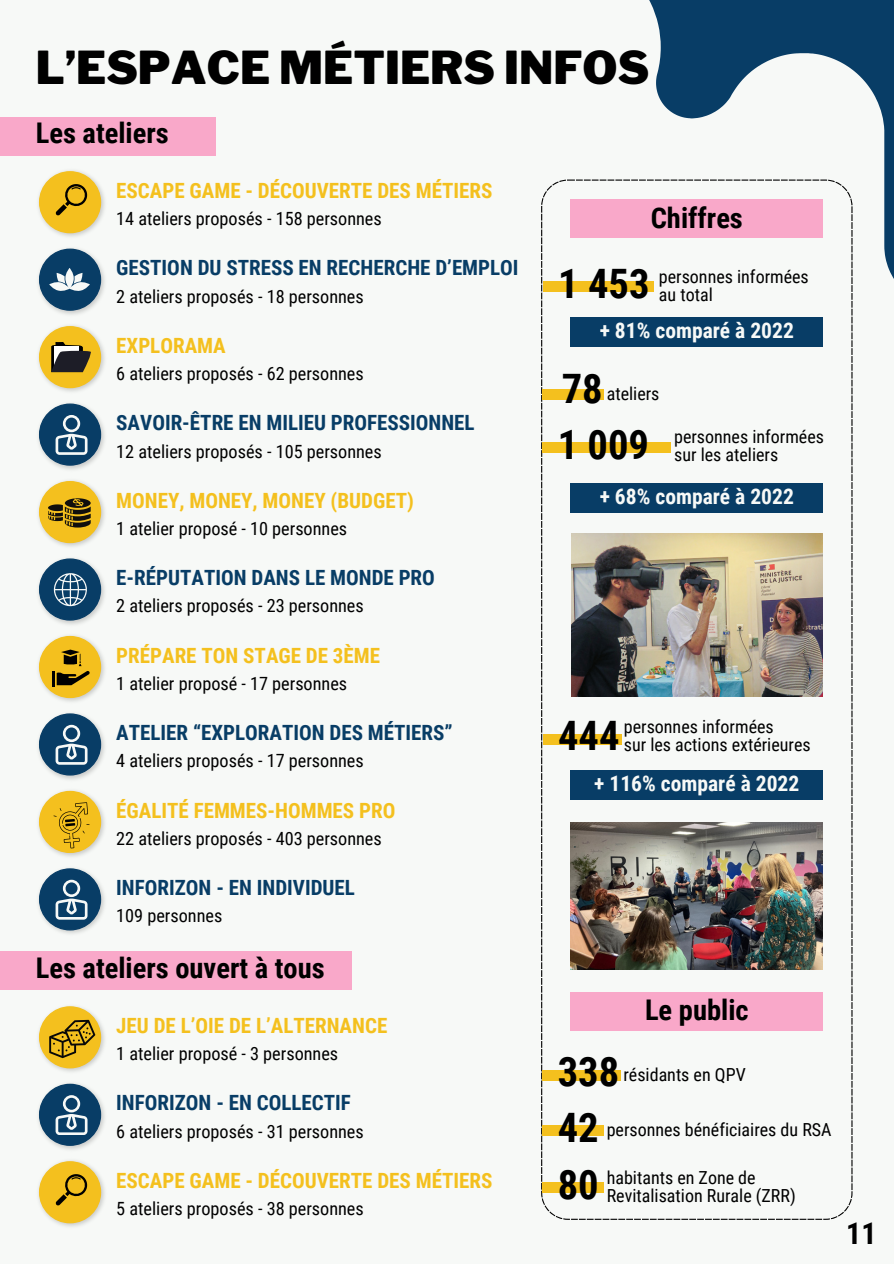
<style>
.page{position:relative;width:894px;height:1264px;background:#fff}
.page>*{position:absolute;margin:0;border:0;box-sizing:border-box;transform-origin:0 0}
.t1{font:900 45px "Libre Franklin";color:#000}
.t2{font:700 40.5px "Roboto Condensed";color:#000}
.t3{font:700 30px "Roboto Condensed";color:#000}
.t4{font:700 28.5px "Roboto Condensed";color:#000}
.t5{font:700 21.45px "Roboto Condensed";color:#f7f9f7}
.t6{font:700 21px "Roboto Condensed";color:#083d66}
.t7{font:700 21px "Roboto Condensed";color:#f4c01e}
.t8{font:18.15px "Roboto Condensed";color:#000}
.t9{font:18px/18px "Roboto Condensed";color:#000}
</style>
<div class="page">
<div style="left:0;top:0;width:893px;height:1263px;background:#f7f9f7"></div>
<div style="left:0;top:117px;width:216px;height:39px;background:#f9a8c9"></div>
<svg style="left:541px;top:179px;width:311px;height:1040px"></svg>
<div style="left:570px;top:199px;width:252px;height:39px;background:#f9a8c9"></div>
<div style="left:570px;top:992px;width:252px;height:38px;background:#f9a8c9"></div>
<div style="left:542px;top:1069px;width:79px;height:11px;background:#f4c01e"></div>
<div style="left:542px;top:1125px;width:61px;height:10px;background:#f4c01e"></div>
<div style="left:542px;top:1182px;width:61px;height:10px;background:#f4c01e"></div>
<div style="left:0;top:950px;width:352px;height:39px;background:#f9a8c9"></div>
<img style="left:38px;top:170px;width:67px;height:67px">
<img style="left:38px;top:1160px;width:67px;height:67px">
<img style="left:38px;top:480px;width:67px;height:67px">
<img style="left:38px;top:325px;width:67px;height:67px">
<img style="left:38px;top:635px;width:67px;height:67px">
<img style="left:38px;top:809px;width:67px;height:48px">
<img style="left:38px;top:1025px;width:67px;height:47px">
<img style="left:38px;top:267px;width:67px;height:48px">
<img style="left:38px;top:577px;width:67px;height:48px">
<img style="left:38px;top:422px;width:67px;height:48px">
<img style="left:38px;top:732px;width:67px;height:48px">
<img style="left:38px;top:887px;width:67px;height:47px">
<img style="left:38px;top:1102px;width:67px;height:48px">
<svg style="left:39px;top:171px;width:62px;height:62px"></svg>
<svg style="left:39px;top:1161px;width:62px;height:62px"></svg>
<svg style="left:39px;top:248px;width:62px;height:63px"></svg>
<svg style="left:39px;top:403px;width:62px;height:62px"></svg>
<svg style="left:39px;top:713px;width:62px;height:62px"></svg>
<svg style="left:39px;top:868px;width:62px;height:62px"></svg>
<svg style="left:39px;top:1083px;width:62px;height:62px"></svg>
<svg style="left:39px;top:326px;width:62px;height:62px"></svg>
<svg style="left:39px;top:481px;width:62px;height:62px"></svg>
<svg style="left:39px;top:558px;width:62px;height:62px"></svg>
<svg style="left:39px;top:636px;width:62px;height:62px"></svg>
<svg style="left:39px;top:790px;width:62px;height:63px"></svg>
<svg style="left:39px;top:1006px;width:62px;height:62px"></svg>
<img style="left:571px;top:533px;width:251px;height:163px">
<img style="left:570px;top:822px;width:252px;height:147px">
<div style="left:570px;top:483px;width:252px;height:30px;background:#083d66"></div>
<div style="left:542px;top:442px;width:129px;height:11px;background:#f4c01e"></div>
<div style="left:542px;top:389px;width:61px;height:10px;background:#f4c01e"></div>
<div style="left:570px;top:769px;width:252px;height:30px;background:#083d66"></div>
<div style="left:542px;top:734px;width:79px;height:10px;background:#f4c01e"></div>
<div style="left:570px;top:317px;width:252px;height:30px;background:#083d66"></div>
<div style="left:542px;top:281px;width:111px;height:11px;background:#f4c01e"></div>
<svg style="left:639px;top:0;width:254px;height:303px"></svg>
<h3 class="t1" style="left:36px;top:40px;width:615px">L’ESPACE MÉTIERS INFOS</h3>
<p class="t4" style="left:36px;top:116px;width:134px">Les ateliers</p>
<p class="t7" style="left:116px;top:178px;width:377px">ESCAPE GAME - DÉCOUVERTE DES MÉTIERS</p>
<p class="t8" style="left:116px;top:208px;width:267px">14 ateliers proposés - 158 personnes</p>
<p class="t6" style="left:116px;top:256px;width:403px">GESTION DU STRESS EN RECHERCHE D’EMPLOI</p>
<p class="t8" style="left:116px;top:286px;width:249px">2 ateliers proposés - 18 personnes</p>
<p class="t7" style="left:116px;top:333px;width:111px">EXPLORAMA</p>
<p class="t8" style="left:116px;top:363px;width:249px">6 ateliers proposés - 62 personnes</p>
<p class="t6" style="left:116px;top:411px;width:360px">SAVOIR-ÊTRE EN MILIEU PROFESSIONNEL</p>
<h4 class="t8" style="left:116px;top:440px;width:267px">12 ateliers proposés - 105 personnes</h4>
<p class="t7" style="left:116px;top:488px;width:299px">MONEY, MONEY, MONEY (BUDGET)</p>
<p class="t8" style="left:116px;top:518px;width:232px">1 atelier proposé - 10 personnes</p>
<p class="t6" style="left:116px;top:565px;width:320px">E-RÉPUTATION DANS LE MONDE PRO</p>
<p class="t8" style="left:116px;top:595px;width:249px">2 ateliers proposés - 23 personnes</p>
<p class="t7" style="left:116px;top:643px;width:265px">PRÉPARE TON STAGE DE 3ÈME</p>
<p class="t8" style="left:116px;top:673px;width:232px">1 atelier proposé - 17 personnes</p>
<h4 class="t6" style="left:116px;top:720px;width:338px">ATELIER “EXPLORATION DES MÉTIERS”</h4>
<p class="t8" style="left:116px;top:750px;width:249px">4 ateliers proposés - 17 personnes</p>
<p class="t7" style="left:116px;top:798px;width:280px">ÉGALITÉ FEMMES-HOMMES PRO</p>
<h4 class="t8" style="left:116px;top:828px;width:267px">22 ateliers proposés - 403 personnes</h4>
<p class="t6" style="left:116px;top:875px;width:240px">INFORIZON - EN INDIVIDUEL</p>
<p class="t8" style="left:116px;top:905px;width:107px">109 personnes</p>
<p class="t4" style="left:36px;top:951px;width:290px">Les ateliers ouvert à tous</p>
<h4 class="t7" style="left:116px;top:1013px;width:272px">JEU DE L’OIE DE L’ALTERNANCE</h4>
<p class="t8" style="left:116px;top:1043px;width:223px">1 atelier proposé - 3 personnes</p>
<p class="t6" style="left:116px;top:1090px;width:236px">INFORIZON - EN COLLECTIF</p>
<p class="t8" style="left:116px;top:1120px;width:249px">6 ateliers proposés - 31 personnes</p>
<p class="t7" style="left:116px;top:1168px;width:377px">ESCAPE GAME - DÉCOUVERTE DES MÉTIERS</p>
<h4 class="t8" style="left:116px;top:1198px;width:249px">5 ateliers proposés - 38 personnes</h4>
<p class="t4" style="left:650px;top:201px;width:94px">Chiffres</p>
<h3 class="t2" style="left:558px;top:260px;width:93px">1 453</h3>
<h2 class="t9" style="left:658px;top:268px;width:151px">personnes informées</h2>
<p class="t9" style="left:658px;top:286px;width:55px">au total</p>
<p class="t5" style="left:599px;top:318px;width:196px">+ 81% comparé à 2022</p>
<h2 class="t2" style="left:561px;top:365px;width:42px">78</h2>
<p class="t2" style="left:557px;top:422px;width:93px">1 009</p>
<p class="t9" style="left:606px;top:385px;width:54px">ateliers</p>
<h5 class="t9" style="left:674px;top:427px;width:151px">personnes informées</h5>
<p class="t9" style="left:674px;top:445px;width:106px">sur les ateliers</p>
<p class="t5" style="left:599px;top:484px;width:196px">+ 68% comparé à 2022</p>
<p class="t2" style="left:558px;top:712px;width:63px">444</p>
<p class="t9" style="left:623px;top:718px;width:151px">personnes informées</p>
<h5 class="t9" style="left:623px;top:736px;width:188px">sur les actions extérieures</h5>
<h2 class="t5" style="left:594px;top:770px;width:206px">+ 116% comparé à 2022</h2>
<h4 class="t4" style="left:644px;top:993px;width:105px">Le public</h4>
<h3 class="t2" style="left:557px;top:1048px;width:63px">338</h3>
<h2 class="t2" style="left:557px;top:1104px;width:42px">42</h2>
<p class="t2" style="left:557px;top:1161px;width:42px">80</p>
<p class="t9" style="left:623px;top:1065px;width:124px">résidants en QPV</p>
<h5 class="t9" style="left:606px;top:1120px;width:226px">personnes bénéficiaires du RSA</h5>
<p class="t9" style="left:606px;top:1168px;width:190px">habitants en Zone de<br>Revitalisation Rurale (ZRR)</p>
<h4 class="t3" style="left:846px;top:1215px;width:32px">11</h4>
</div>
